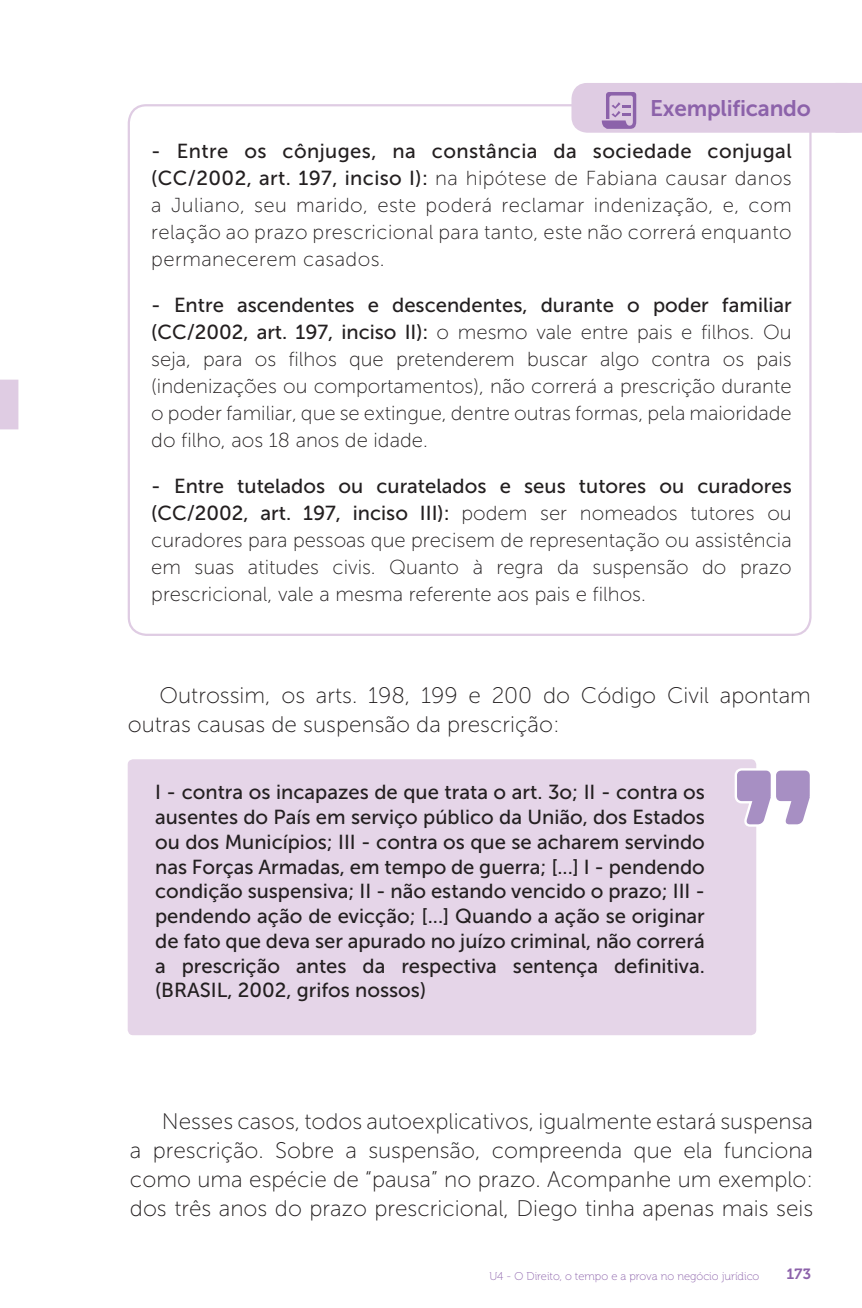
<style>
.page{position:relative;width:862px;height:1308px;background:#fff}
.page>*{position:absolute;margin:0;border:0;box-sizing:border-box;transform-origin:0 0}
.t1{font:22.5px/29.2px "Museo Sans 100";color:#231f20}
.t2{font:22.5px "Museo Sans 700";letter-spacing:-.01em;color:#8c62aa}
.t3{font:20.25px/27px "Museo Sans 100";color:#231f20;text-align:justify}
.t4{font:20.25px/24.8px "Museo Sans 500";color:#231f20}
.t5{font:20.25px "Museo Sans 500";letter-spacing:.02em;color:#231f20}
.t6{font:14.85px "Museo 700";color:#8c62aa}
.t7{font:11.25px "Museo 100";color:#8c62aa}
.s1{font-family:"Museo Sans 500"}
.s2{font-family:"Museo Sans 100"}
</style>
<div class="page">
<svg style="left:0;top:379px;width:19px;height:51px"></svg>
<div style="left:572px;top:84px;width:288px;height:48px;background:#dfcce3;border-radius:15px"></div>
<div style="left:571px;top:83px;width:290px;height:50px;border:2px solid #dfcce3;border-radius:15px"></div>
<svg style="left:833px;top:83px;width:28px;height:50px"></svg>
<svg style="left:601px;top:92px;width:35px;height:37px"></svg>
<div style="left:128px;top:759px;width:627px;height:276px;background:#e5d5e8;border-radius:5px"></div>
<svg style="left:734px;top:767px;width:76px;height:69px"></svg>
<p class="t2" style="left:649px;top:96px;width:162px">Exemplificando</p>
<p class="t5" style="left:151px;top:140px;width:641px">- Entre os cônjuges, na constância da sociedade conjugal</p>
<p class="t3" style="left:151px;top:165px;width:641px"><span class="s1">(CC/2002, art. 197, inciso I):</span> na hipótese de Fabiana causar danos a Juliano, seu marido, este poderá reclamar indenização, e, com relação ao prazo prescricional para tanto, este não correrá enquanto permanecerem casados.</p>
<p class="t4" style="left:151px;top:293px;width:641px">- Entre ascendentes e descendentes, durante o poder familiar</p>
<p class="t3" style="left:151px;top:319px;width:641px"><span class="s1">(CC/2002, art. 197, inciso II):</span> o mesmo vale entre pais e filhos. Ou seja, para os filhos que pretenderem buscar algo contra os pais (indenizações ou comportamentos), não correrá a prescrição durante o poder familiar, que se extingue, dentre outras formas, pela maioridade do filho, aos 18 anos de idade.</p>
<p class="t4" style="left:151px;top:473px;width:641px;line-height:27px">- Entre tutelados ou curatelados e seus tutores ou curadores (CC/2002, art. 197, inciso III): <span class="s2">podem ser nomeados tutores ou</span></p>
<p class="t3" style="left:151px;top:527px;width:641px">curadores para pessoas que precisem de representação ou assistência em suas atitudes civis. Quanto à regra da suspensão do prazo prescricional, vale a mesma referente aos pais e filhos.</p>
<p class="t1" style="left:128px;top:680px;width:684px;text-indent:32px">Outrossim, os arts. 198, 199 e 200 do Código Civil apontam outras causas de suspensão da prescrição:</p>
<p class="t4" style="left:155px;top:780px;width:551px;text-align:justify">I - contra os incapazes de que trata o art. 3o; II - contra os ausentes do País em serviço público da União, dos Estados ou dos Municípios; III - contra os que se acharem servindo nas Forças Armadas, em tempo de guerra; [...] I - pendendo condição suspensiva; II - não estando vencido o prazo; III - pendendo ação de evicção; [...] Quando a ação se originar de fato que deva ser apurado no juízo criminal, não correrá a prescrição antes da respectiva sentença definitiva. (BRASIL, 2002, grifos nossos)</p>
<p class="t1" style="left:130px;top:1106px;width:684px;text-align:justify;text-indent:32px">Nesses casos, todos autoexplicativos, igualmente estará suspensa a prescrição. Sobre a suspensão, compreenda que ela funciona como uma espécie de “pausa” no prazo. Acompanhe um exemplo: dos três anos do prazo prescricional, Diego tinha apenas mais seis</p>
<p class="t7" style="left:489px;top:1269px;width:271px">U4 - O Direito, o tempo e a prova no negócio jurídico</p>
<p class="t6" style="left:785px;top:1265px;width:26px">173</p>
</div>
